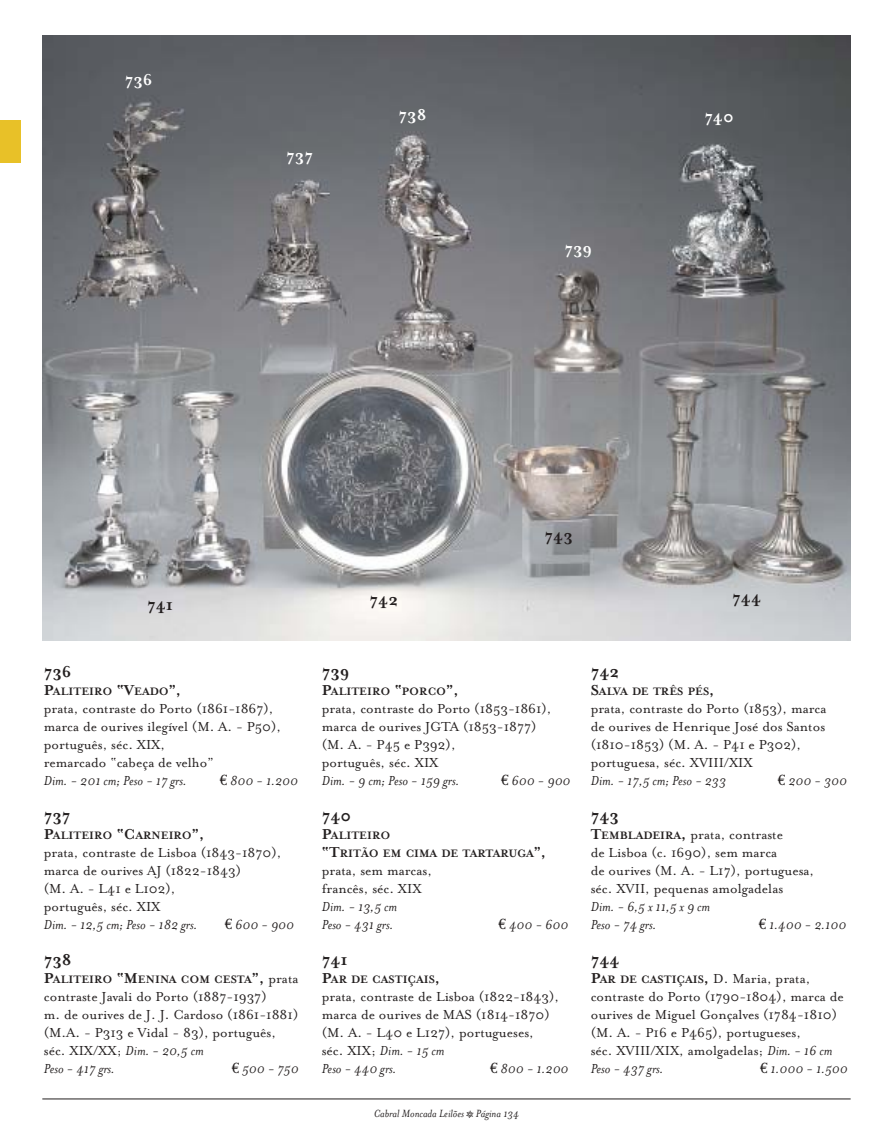
<style>
.page{position:relative;width:893px;height:1134px;background:#fff}
.page>*{position:absolute;margin:0;border:0;box-sizing:border-box;transform-origin:0 0}
.t1{font:700 18px "Mrs Eaves";color:#231f1f}
.t2{font:700 18px "Mrs Eaves";color:#fff}
.t3{font:15px/18px "Mrs Eaves Roman";color:#231f1f}
.t4{font:italic 15px/18px "Mrs Eaves";color:#231f1f}
.t5{font:700 12.3px/18px "Mrs Eaves";color:#231f1f}
.t6{font:italic 12px "Mrs Eaves";color:#231f1f}
.s1{font-size:16.5px}
.s2{font-family:"Euro Serif";font-style:normal}
.s3{font-family:"Mrs Eaves Roman";font-weight:400;font-size:15px}
.s4{font-family:"Mrs Eaves";font-style:italic}
.s5{font-family:"Mrs Eaves Roman";font-style:normal}
.s6{font-family:"Mrs Eaves Fractions";font-style:normal}
.s7{font-family:"Mrs Eaves";font-weight:700;font-size:16.5px}
.s8{font-family:"Mrs Eaves";font-weight:700;font-size:12.3px}
</style>
<div class="page">
<img style="left:42px;top:35px;width:808px;height:605px">
<hr style="left:42px;top:1098px;width:808px;height:1px;background:#231f1f">
<div style="left:0;top:120px;width:21px;height:43px;background:#e8c128"></div>
<p class="t2" style="left:125px;top:68px;width:29px">736</p>
<p class="t2" style="left:286px;top:144px;width:28px">737</p>
<p class="t2" style="left:398px;top:103px;width:29px">738</p>
<p class="t1" style="left:147px;top:592px;width:28px">741</p>
<p class="t1" style="left:369px;top:588px;width:30px">742</p>
<p class="t2" style="left:564px;top:237px;width:29px">739</p>
<p class="t1" style="left:544px;top:524px;width:30px">743</p>
<p class="t2" style="left:704px;top:106px;width:31px">740</p>
<p class="t1" style="left:732px;top:586px;width:30px">744</p>
<p class="t1" style="left:44px;top:660px;width:29px">736</p>
<p class="t5" style="left:44px;top:681px;width:139px"><span class="s1">P</span>ALITEIRO <span class="s1">“V</span>EADO<span class="s1">”,</span></p>
<p class="t3" style="left:44px;top:698px;width:239px">prata, contraste do Porto (1861-1867), marca de ourives ilegível (M. A. - P50), português, séc. XIX,<br>remarcado “cabeça de velho”</p>
<p class="t4" style="left:44px;top:770px;width:144px">Dim. - 201 cm; Peso - 17 grs.</p>
<p class="t4" style="left:220px;top:770px;width:80px"><span class="s2">€</span> 800 - 1.200</p>
<p class="t1" style="left:44px;top:804px;width:28px">737</p>
<p class="t5" style="left:44px;top:825px;width:162px"><span class="s1">P</span>ALITEIRO <span class="s1">“C</span>ARNEIRO<span class="s1">”,</span></p>
<p class="t3" style="left:44px;top:842px;width:239px">prata, contraste de Lisboa (1843-1870), marca de ourives AJ (1822-1843)<br>(M. A. - L41 e L102),<br>português, séc. XIX</p>
<p class="t4" style="left:44px;top:914px;width:155px">Dim. - 12,5 cm; Peso - 182 grs.</p>
<p class="t4" style="left:225px;top:914px;width:71px"><span class="s2">€</span> 600 - 900</p>
<p class="t1" style="left:44px;top:948px;width:29px">738</p>
<p class="t5" style="left:44px;top:969px;width:256px"><span class="s1">P</span>ALITEIRO <span class="s1">“M</span>ENINA COM CESTA<span class="s1">”,</span> <span class="s3">prata</span></p>
<p class="t3" style="left:44px;top:986px;width:256px">contraste Javali do Porto (1887-1937)<br>m. de ourives de J. J. Cardoso (1861-1881) (M.A. - P313 e Vidal - 83), português, séc. XIX/XX; <span class="s4">Dim. - 20,5 cm</span></p>
<p class="t4" style="left:44px;top:1058px;width:73px">Peso - 417 grs.</p>
<p class="t4" style="left:232px;top:1058px;width:69px"><span class="s2">€</span> 500 - 750</p>
<p class="t1" style="left:322px;top:660px;width:29px">739</p>
<p class="t5" style="left:322px;top:681px;width:138px"><span class="s1">P</span>ALITEIRO <span class="s1">“</span>PORCO<span class="s1">”,</span></p>
<p class="t3" style="left:322px;top:698px;width:231px">prata, contraste do Porto (1853-1861), marca de ourives JGTA (1853-1877) (M. A. - P45 e P392),<br>português, séc. XIX</p>
<p class="t4" style="left:322px;top:770px;width:139px">Dim. - 9 cm; Peso - 159 grs.</p>
<p class="t4" style="left:501px;top:770px;width:71px"><span class="s2">€</span> 600 - 900</p>
<p class="t1" style="left:322px;top:804px;width:31px">740</p>
<p class="t5" style="left:322px;top:825px;width:226px"><span class="s1">P</span>ALITEIRO<br><span class="s1">“T</span>RITÃO EM CIMA DE TARTARUGA<span class="s1">”,</span></p>
<p class="t3" style="left:322px;top:860px;width:112px">prata, sem marcas, francês, séc. XIX</p>
<p class="t4" style="left:322px;top:896px;width:77px">Dim. - 13,5 cm<br>Peso - 431 grs.</p>
<p class="t4" style="left:498px;top:914px;width:71px"><span class="s2">€</span> 400 - 600</p>
<p class="t1" style="left:322px;top:948px;width:28px">741</p>
<p class="t5" style="left:322px;top:969px;width:120px"><span class="s1">P</span>AR DE CASTIÇAIS<span class="s1">,</span></p>
<p class="t3" style="left:322px;top:986px;width:239px">prata, contraste de Lisboa (1822-1843), marca de ourives de MAS (1814-1870) (M. A. - L40 e L127), portugueses,</p>
<p class="t4" style="left:322px;top:1040px;width:124px"><span class="s5">séc. XIX;</span> Dim. - 15 cm<br>Peso - 440 grs.</p>
<p class="t4" style="left:490px;top:1058px;width:80px"><span class="s2">€</span> 800 - 1.200</p>
<p class="t6" style="left:373px;top:1105px;width:147px">Cabral Moncada Leilões <span class="s6">Q</span> Página 134</p>
<p class="t1" style="left:590px;top:660px;width:30px">742</p>
<p class="t5" style="left:590px;top:681px;width:125px"><span class="s1">S</span>ALVA DE TRÊS PÉS<span class="s1">,</span></p>
<p class="t3" style="left:590px;top:698px;width:237px">prata, contraste do Porto (1853), marca de ourives de Henrique José dos Santos (1810-1853) (M. A. - P41 e P302), portuguesa, séc. XVIII/XIX</p>
<p class="t4" style="left:590px;top:770px;width:137px">Dim. - 17,5 cm; Peso - 233</p>
<p class="t4" style="left:778px;top:770px;width:70px"><span class="s2">€</span> 200 - 300</p>
<p class="t1" style="left:590px;top:804px;width:30px">743</p>
<p class="t3" style="left:590px;top:824px;width:225px"><span class="s7">T</span><span class="s8">EMBLADEIRA</span><span class="s7">,</span> prata, contraste<br>de Lisboa (c. 1690), sem marca<br>de ourives (M. A. - L17), portuguesa, séc. XVII, pequenas amolgadelas</p>
<p class="t4" style="left:590px;top:896px;width:121px">Dim. - 6,5 x 11,5 x 9 cm<br>Peso - 74 grs.</p>
<p class="t4" style="left:758px;top:914px;width:89px"><span class="s2">€</span> 1.400 - 2.100</p>
<p class="t1" style="left:590px;top:948px;width:30px">744</p>
<p class="t3" style="left:590px;top:968px;width:254px"><span class="s7">P</span><span class="s8">AR DE CASTIÇAIS</span><span class="s7">,</span> D. Maria, prata, contraste do Porto (1790-1804), marca de ourives de Miguel Gonçalves (1784-1810) (M. A. - P16 e P465), portugueses,<br>séc. XVIII/XIX, amolgadelas; <span class="s4">Dim. - 16 cm</span></p>
<p class="t4" style="left:590px;top:1058px;width:74px">Peso - 437 grs.</p>
<p class="t4" style="left:760px;top:1058px;width:89px"><span class="s2">€</span> 1.000 - 1.500</p>
</div>
